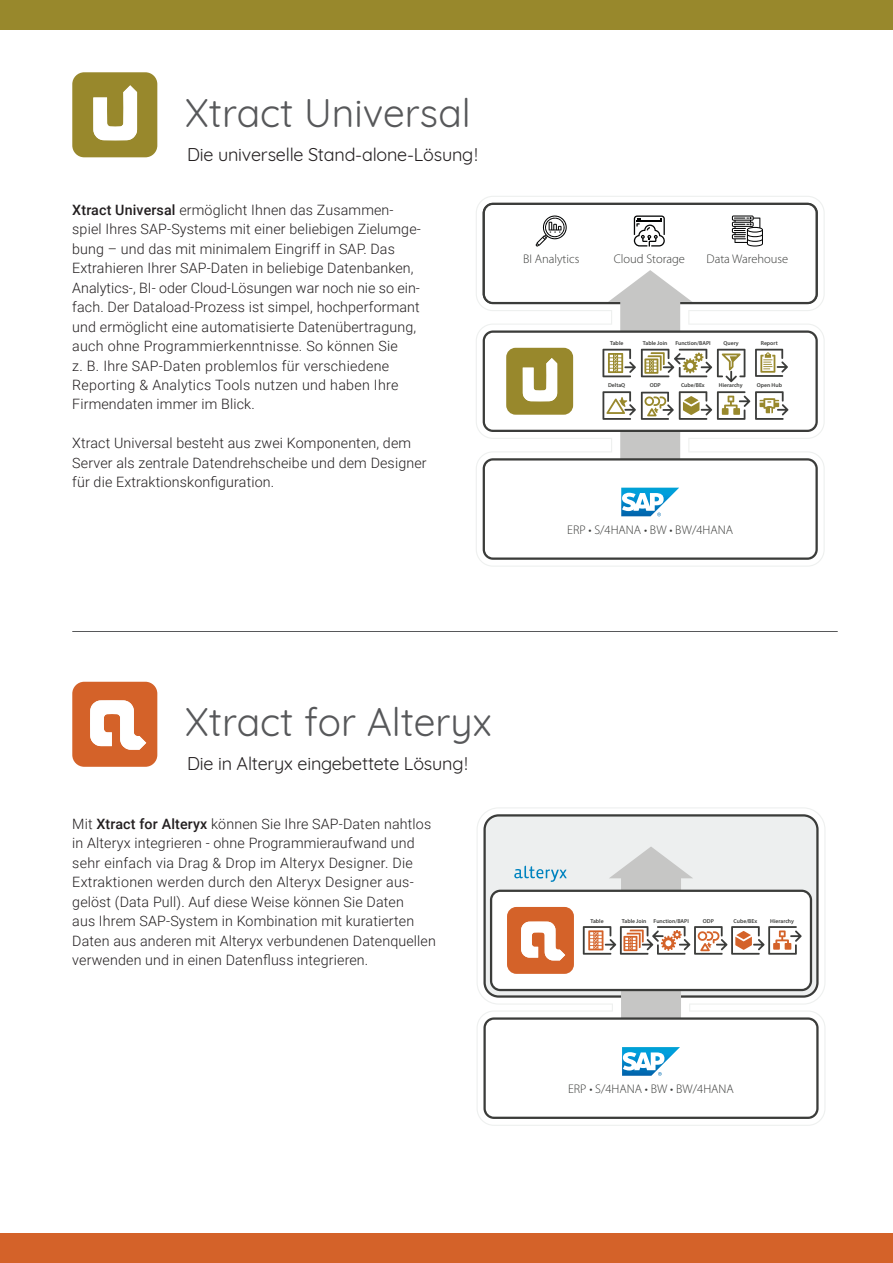
<style>
.page{position:relative;width:893px;height:1263px;background:#fff}
.page>*{position:absolute;margin:0;border:0;box-sizing:border-box;transform-origin:0 0}
.t1{font:39px "Quicksand";color:#57585a}
.t2{font:18px "Quicksand";letter-spacing:-.01em;color:#231f20}
.t3{font:300 14.25px/19.5px "Roboto";letter-spacing:.01em;color:#231f20}
.t4{font:300 12.6px "Myriad Pro";color:#3b3c3a}
.t5{font:600 5.7px "Myriad Pro";color:#3b3c3a}
.s1{font-weight:500}
</style>
<div class="page">
<div style="left:0;top:0;width:893px;height:30px;background:#98882c"></div>
<div style="left:0;top:1233px;width:893px;height:30px;background:#d46229"></div>
<hr style="left:72px;top:631px;width:766px;height:1px;background:#57585a">
<div style="left:72px;top:72px;width:85px;height:85px;background:#98882c;border-radius:12px"></div>
<svg style="left:93px;top:85px;width:44px;height:55px"></svg>
<svg style="left:476px;top:196px;width:349px;height:371px"></svg>
<svg style="left:483px;top:203px;width:335px;height:357px"></svg>
<div style="left:72px;top:682px;width:85px;height:85px;background:#d46229;border-radius:12px"></div>
<svg style="left:90px;top:700px;width:56px;height:50px"></svg>
<svg style="left:477px;top:807px;width:348px;height:319px"></svg>
<svg style="left:483px;top:814px;width:336px;height:32px;background:#dee0e0"></svg>
<svg style="left:483px;top:846px;width:336px;height:273px"></svg>
<h1 class="t1" style="left:185px;top:83px;width:287px">Xtract Universal</h1>
<p class="t2" style="left:187px;top:140px;width:292px">Die universelle Stand-alone-Lösung !</p>
<p class="t3" style="left:72px;top:199px;width:350px"><span class="s1">Xtract Universal</span> ermöglicht Ihnen das Zusammen&shy;spiel Ihres SAP-Systems mit einer beliebigen Zielumge&shy;bung – und das mit minimalem Eingriff in SAP. Das Extrahieren Ihrer SAP-Daten in beliebige Datenbanken, Analytics-, BI- oder Cloud-Lösungen war noch nie so ein&shy;fach. Der Dataload-Prozess ist simpel, hochperformant und ermöglicht eine automatisierte Datenübertragung, auch ohne Programmierkenntnisse. So können Sie<br>z. B. Ihre SAP-Daten problemlos für verschiedene Reporting &amp; Analytics Tools nutzen und haben Ihre Firmendaten immer im Blick.</p>
<p class="t3" style="left:72px;top:433px;width:356px">Xtract Universal besteht aus zwei Komponenten, dem<br>Server als zentrale Datendrehscheibe und dem Designer für die Extraktionskonfiguration.</p>
<p class="t4" style="left:523px;top:252px;width:58px">BI Analytics</p>
<p class="t4" style="left:614px;top:252px;width:73px">Cloud Storage</p>
<p class="t4" style="left:706px;top:252px;width:83px">Data Warehouse</p>
<p class="t5" style="left:610px;top:339px;width:15px">Table</p>
<p class="t5" style="left:724px;top:339px;width:17px">Query</p>
<p class="t5" style="left:761px;top:339px;width:18px">Report</p>
<p class="t5" style="left:650px;top:381px;width:13px">ODP</p>
<p class="t5" style="left:643px;top:339px;width:26px">Table Join</p>
<p class="t5" style="left:675px;top:339px;width:37px">Function/BAPI</p>
<p class="t5" style="left:681px;top:382px;width:25px">Cube/BEx</p>
<p class="t5" style="left:719px;top:382px;width:25px">Hierarchy</p>
<p class="t5" style="left:757px;top:382px;width:27px">Open Hub</p>
<p class="t5" style="left:608px;top:382px;width:19px">DeltaQ</p>
<p class="t4" style="left:567px;top:523px;width:167px">ERP • S/4HANA • BW • BW/4HANA</p>
<h1 class="t1" style="left:185px;top:692px;width:308px">Xtract for Alteryx</h1>
<p class="t2" style="left:187px;top:750px;width:282px">Die in Alteryx eingebettete Lösung !</p>
<p class="t3" style="left:72px;top:813px;width:365px">Mit <span class="s1">Xtract for Alteryx</span> können Sie Ihre SAP-Daten nahtlos in Alteryx integrieren - ohne Programmieraufwand und sehr einfach via Drag &amp; Drop im Alteryx Designer. Die Extraktionen werden durch den Alteryx Designer aus&shy;gelöst (Data Pull). Auf diese Weise können Sie Daten<br>aus Ihrem SAP-System in Kombination mit kuratierten Daten aus anderen mit Alteryx verbundenen Datenquellen verwenden und in einen Datenfluss integrieren.</p>
<p class="t5" style="left:622px;top:918px;width:26px">Table Join</p>
<p class="t5" style="left:703px;top:918px;width:13px">ODP</p>
<p class="t5" style="left:733px;top:918px;width:25px">Cube/BEx</p>
<p class="t5" style="left:770px;top:918px;width:25px">Hierarchy</p>
<p class="t5" style="left:590px;top:918px;width:15px">Table</p>
<p class="t5" style="left:654px;top:918px;width:37px">Function/BAPI</p>
<p class="t4" style="left:568px;top:1082px;width:167px">ERP • S/4HANA • BW • BW/4HANA</p>
</div>
